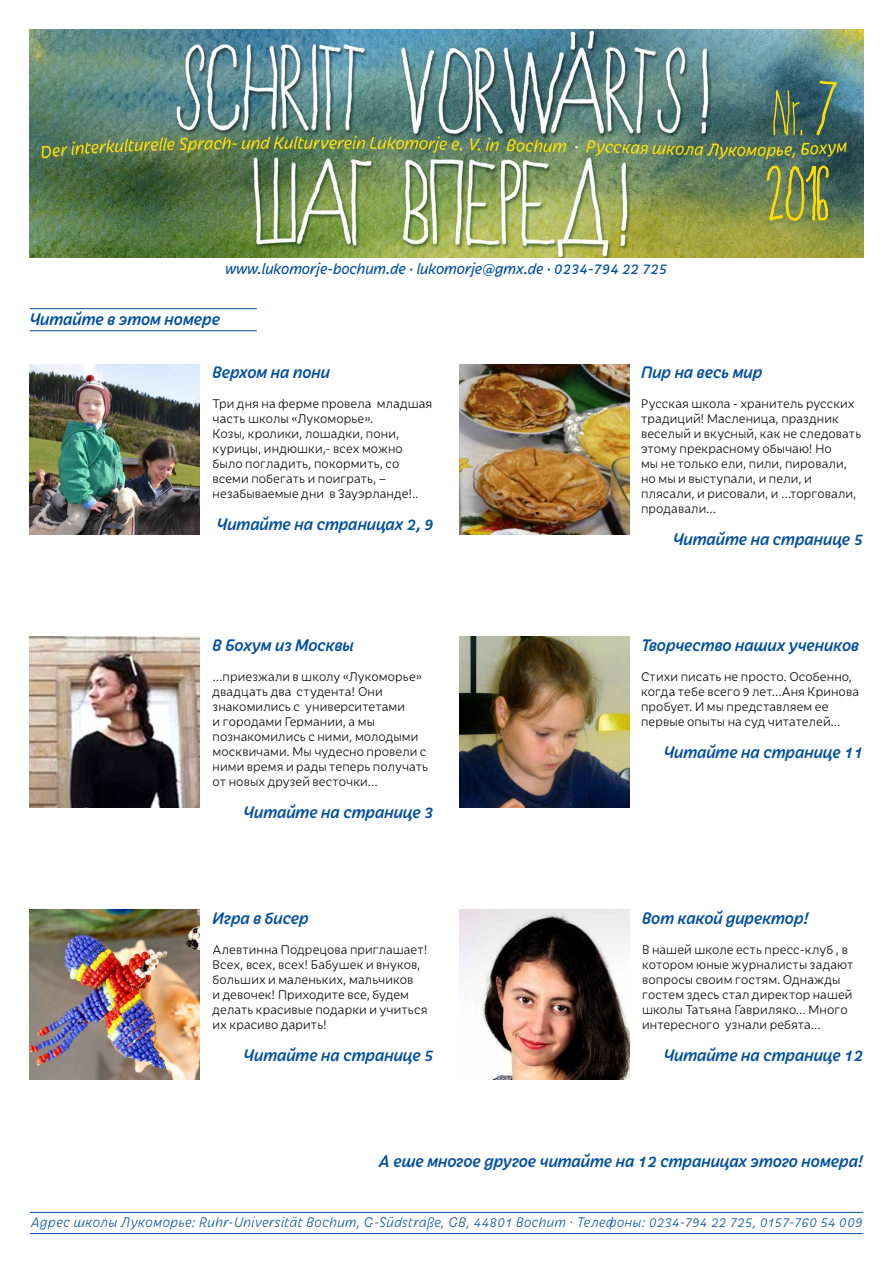
<style>
.page{position:relative;width:893px;height:1263px;background:#fff}
.page>*{position:absolute;margin:0;border:0;box-sizing:border-box;transform-origin:0 0}
.t1{font:italic 500 18px "Iskra";color:#004f9f}
.t2{font:italic 16.5px "Iskra";color:#004f9f}
.t3{font:italic 300 15px "Iskra";letter-spacing:.025em;color:#004f9f}
.t4{font:300 13.5px/15px "Iskra";letter-spacing:.01em;color:#000}
</style>
<div class="page">
<hr style="left:30px;top:1212px;width:833px;height:1px;background:#004f9f">
<hr style="left:30px;top:1233px;width:833px;height:1px;background:#004f9f">
<img style="left:30px;top:30px;width:833px;height:228px">
<svg style="left:815px;top:79px;width:23px;height:57px"></svg>
<svg style="left:766px;top:165px;width:63px;height:60px;background:#8a9441"></svg>
<svg style="left:773px;top:90px;width:29px;height:46px"></svg>
<hr style="left:30px;top:308px;width:227px;height:1px;background:#004f9f">
<hr style="left:30px;top:330px;width:227px;height:1px;background:#004f9f">
<img style="left:30px;top:910px;width:170px;height:170px">
<img style="left:459px;top:364px;width:170px;height:170px">
<img style="left:459px;top:910px;width:170px;height:170px">
<img style="left:459px;top:637px;width:170px;height:170px">
<img style="left:30px;top:364px;width:170px;height:170px">
<img style="left:30px;top:637px;width:170px;height:170px">
<p class="t2" style="left:225px;top:257px;width:444px">www.lukomorje-bochum.de · lukomorje@gmx.de · 0234-794 22 725</p>
<h1 class="t1" style="left:30px;top:306px;width:192px">Читайте в этом номере</h1>
<h1 class="t1" style="left:213px;top:360px;width:119px">Верхом на пони</h1>
<p class="t4" style="left:213px;top:396px;width:221px">Три дня на ферме провела младшая часть школы «Лукоморье».<br>Козы, кролики, лошадки, пони, курицы, индюшки,- всех можно было погладить, покормить, со всеми побегать и поиграть, – незабываемые дни в Зауэрланде!..</p>
<h1 class="t1" style="left:217px;top:511px;width:218px">Читайте на страницах 2, 9</h1>
<h1 class="t1" style="left:213px;top:633px;width:143px">В Бохум из Москвы</h1>
<p class="t4" style="left:213px;top:669px;width:217px">…приезжали в школу «Лукоморье» двадцать два студента! Они знакомились с университетами<br>и городами Германии, а мы познакомились с ними, молодыми москвичами. Мы чудесно провели с ними время и рады теперь получать от новых друзей весточки…</p>
<h1 class="t1" style="left:244px;top:799px;width:192px">Читайте на странице 3</h1>
<h1 class="t1" style="left:213px;top:905px;width:98px">Игра в бисер</h1>
<p class="t4" style="left:213px;top:941px;width:216px">Алевтинна Подрецова приглашает!<br>Всех, всех, всех! Бабушек и внуков, больших и маленьких, мальчиков<br>и девочек! Приходите все, будем делать красивые подарки и учиться их красиво дарить!</p>
<h1 class="t1" style="left:244px;top:1042px;width:192px">Читайте на странице 5</h1>
<h1 class="t1" style="left:641px;top:360px;width:123px">Пир на весь мир</h1>
<p class="t4" style="left:641px;top:396px;width:222px">Русская школа - хранитель русских традиций! Масленица, праздник веселый и вкусный, как не следовать этому прекрасному обычаю! Но<br>мы не только ели, пили, пировали, но мы и выступали, и пели, и плясали, и рисовали, и …торговали, продавали…</p>
<h1 class="t1" style="left:673px;top:526px;width:192px">Читайте на странице 5</h1>
<h1 class="t1" style="left:641px;top:633px;width:219px">Творчество наших учеников</h1>
<p class="t4" style="left:641px;top:669px;width:219px">Стихи писать не просто. Особенно, когда тебе всего 9 лет…Аня Кринова пробует. И мы представляем ее первые опыты на суд читателей…</p>
<h1 class="t1" style="left:664px;top:739px;width:201px">Читайте на странице 11</h1>
<h1 class="t1" style="left:642px;top:905px;width:168px">Вот какой директор!</h1>
<p class="t4" style="left:642px;top:941px;width:213px">В нашей школе есть пресс-клуб , в котором юные журналисты задают вопросы своим гостям. Однажды гостем здесь стал директор нашей школы Татьяна Гавриляко… Много интересного узнали ребята…</p>
<h1 class="t1" style="left:664px;top:1042px;width:201px">Читайте на странице 12</h1>
<h1 class="t1" style="left:379px;top:1148px;width:486px">А еше многое другое читайте на 12 страницах этого номера!</h1>
<p class="t3" style="left:31px;top:1212px;width:833px">Адрес школы Лукоморье: Ruhr-Universität Bochum, G-Südstraße, GB, 44801 Bochum · Телефоны: 0234-794 22 725, 0157-760 54 009</p>
</div>
